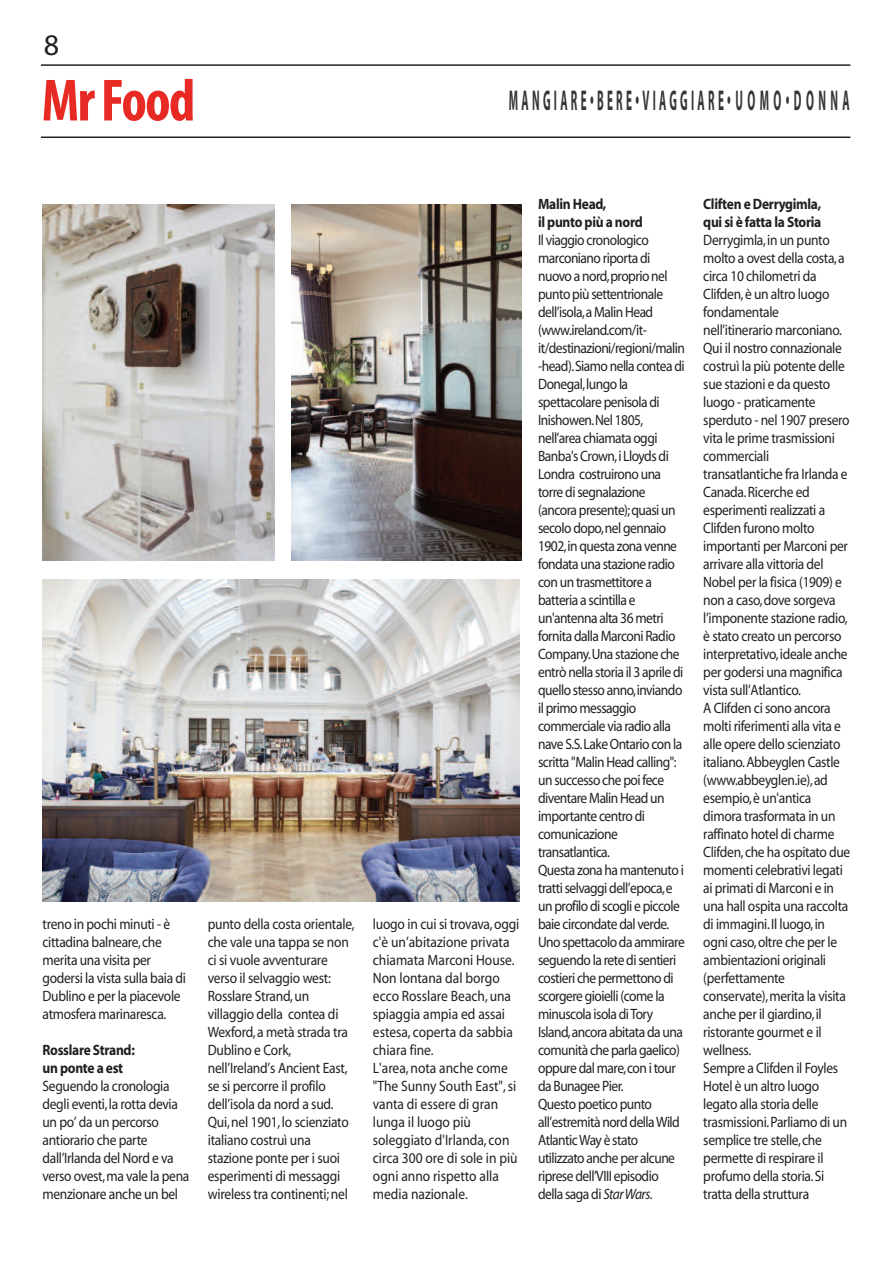
<style>
.page{position:relative;width:893px;height:1263px;background:#fff}
.page>*{position:absolute;margin:0;border:0;box-sizing:border-box;transform-origin:0 0}
.t1{font:60.15px "Myriad Cn Bold+GVVINH";letter-spacing:-.03em;color:#e82a24}
.t2{font:30px "Myriad Roman+YRTKNU";color:#231f20}
.t3{font:28.65px "Myriad Bold+EXURTA";letter-spacing:.3em;color:#363636;scale:.39 1}
.t4{font:15px/18px "Myriad Roman+YRTKNU";letter-spacing:-.025em;color:#231f20;scale:.9 1}
.t5{font:15px/18px "Myriad Roman+YRTKNU";color:#231f20;scale:.9 1}
.t6{font:15px/18px "Myriad Bold+VCGSLQ";letter-spacing:-.025em;color:#231f20;scale:.9 1}
.s1{font-family:"Myriad Italic+CEQSMN"}
</style>
<div class="page">
<hr style="left:41px;top:64px;width:809px;height:2px;background:#231f20">
<hr style="left:41px;top:137px;width:809px;height:1px;background:#231f20">
<img style="left:291px;top:205px;width:230px;height:355px">
<img style="left:43px;top:205px;width:231px;height:355px">
<img style="left:43px;top:580px;width:477px;height:321px">
<h2 class="t2" style="left:44px;top:33px;width:17px">8</h2>
<h1 class="t1" style="left:42px;top:80px;width:155px">Mr Food</h1>
<h3 class="t3" style="left:509px;top:90px;width:875px">MANGIARE•BERE•VIAGGIARE•UOMO•DONNA</h3>
<p class="t4" style="left:43px;top:916px;width:161px">treno in pochi minuti - è cittadina balneare, che merita una visita per godersi la vista sulla baia di<br>Dublino e per la piacevole atmosfera marinaresca.</p>
<p class="t6" style="left:43px;top:1042px;width:104px">Rosslare Strand: un ponte a est</p>
<p class="t4" style="left:43px;top:1078px;width:165px">Seguendo la cronologia degli eventi, la rotta devia un po’ da un percorso antiorario che parte dall’Irlanda del Nord e va verso ovest, ma vale la pena menzionare anche un bel</p>
<p class="t4" style="left:208px;top:916px;width:165px">punto della costa orientale, che vale una tappa se non ci si vuole avventurare verso il selvaggio west:<br>Rosslare Strand, un villaggio della contea di<br>Wexford, a metà strada tra<br>Dublino e Cork, nell’Ireland’s Ancient East, se si percorre il profilo dell’isola da nord a sud.<br>Qui, nel 1901, lo scienziato italiano costruì una stazione ponte per i suoi esperimenti di messaggi wireless tra continenti; nel</p>
<p class="t5" style="left:373px;top:916px;width:164px">luogo in cui si trovava, oggi c'è un’abitazione privata chiamata Marconi House.<br>Non lontana dal borgo ecco Rosslare Beach, una spiaggia ampia ed assai estesa, coperta da sabbia chiara fine.<br>L'area, nota anche come "The Sunny South East", si vanta di essere di gran lunga il luogo più soleggiato d'Irlanda, con circa 300 ore di sole in più ogni anno rispetto alla media nazionale.</p>
<p class="t6" style="left:538px;top:196px;width:118px">Malin Head,<br>il punto più a nord</p>
<p class="t4" style="left:538px;top:232px;width:165px">Il viaggio cronologico marconiano riporta di nuovo a nord, proprio nel punto più settentrionale dell’isola, a Malin Head (www.ireland.com/it&shy;it/destinazioni/regioni/malin -head). Siamo nella contea di<br>Donegal, lungo la spettacolare penisola di<br>Inishowen. Nel 1805, nell’area chiamata oggi<br>Banba's Crown, i Lloyds di<br>Londra costruirono una torre di segnalazione (ancora presente); quasi un secolo dopo, nel gennaio<br>1902, in questa zona venne fondata una stazione radio con un trasmettitore a batteria a scintilla e un'antenna alta 36 metri fornita dalla Marconi Radio<br>Company. Una stazione che entrò nella storia il 3 aprile di quello stesso anno, inviando il primo messaggio commerciale via radio alla nave S.S. Lake Ontario con la scritta "Malin Head calling": un successo che poi fece diventare Malin Head un importante centro di comunicazione transatlantica.<br>Questa zona ha mantenuto i tratti selvaggi dell’epoca, e un profilo di scogli e piccole baie circondate dal verde.<br>Uno spettacolo da ammirare seguendo la rete di sentieri costieri che permettono di scorgere gioielli (come la minuscola isola di Tory<br>Island, ancora abitata da una comunità che parla gaelico) oppure dal mare, con i tour da Bunagee Pier.<br>Questo poetico punto all’estremità nord della Wild<br>Atlantic Way è stato utilizzato anche per alcune riprese dell’VIII episodio della saga di <span class="s1">Star Wars</span>.</p>
<p class="t6" style="left:703px;top:196px;width:133px">Cliften e Derrygimla, qui si è fatta la Storia</p>
<p class="t4" style="left:703px;top:232px;width:165px">Derrygimla, in un punto molto a ovest della costa, a circa 10 chilometri da<br>Clifden, è un altro luogo fondamentale nell'itinerario marconiano.<br>Qui il nostro connazionale costruì la più potente delle sue stazioni e da questo luogo - praticamente sperduto - nel 1907 presero vita le prime trasmissioni commerciali transatlantiche fra Irlanda e<br>Canada. Ricerche ed esperimenti realizzati a<br>Clifden furono molto importanti per Marconi per arrivare alla vittoria del<br>Nobel per la fisica (1909) e non a caso, dove sorgeva l’imponente stazione radio, è stato creato un percorso interpretativo, ideale anche per godersi una magnifica vista sull’Atlantico.<br>A Clifden ci sono ancora molti riferimenti alla vita e alle opere dello scienziato italiano. Abbeyglen Castle (www.abbeyglen.ie), ad esempio, è un'antica dimora trasformata in un raffinato hotel di charme<br>Clifden, che ha ospitato due momenti celebrativi legati ai primati di Marconi e in una hall ospita una raccolta di immagini. Il luogo, in ogni caso, oltre che per le ambientazioni originali (perfettamente conservate), merita la visita anche per il giardino, il ristorante gourmet e il wellness.<br>Sempre a Clifden il Foyles<br>Hotel è un altro luogo legato alla storia delle trasmissioni. Parliamo di un semplice tre stelle, che permette di respirare il profumo della storia. Si tratta della struttura</p>
</div>
